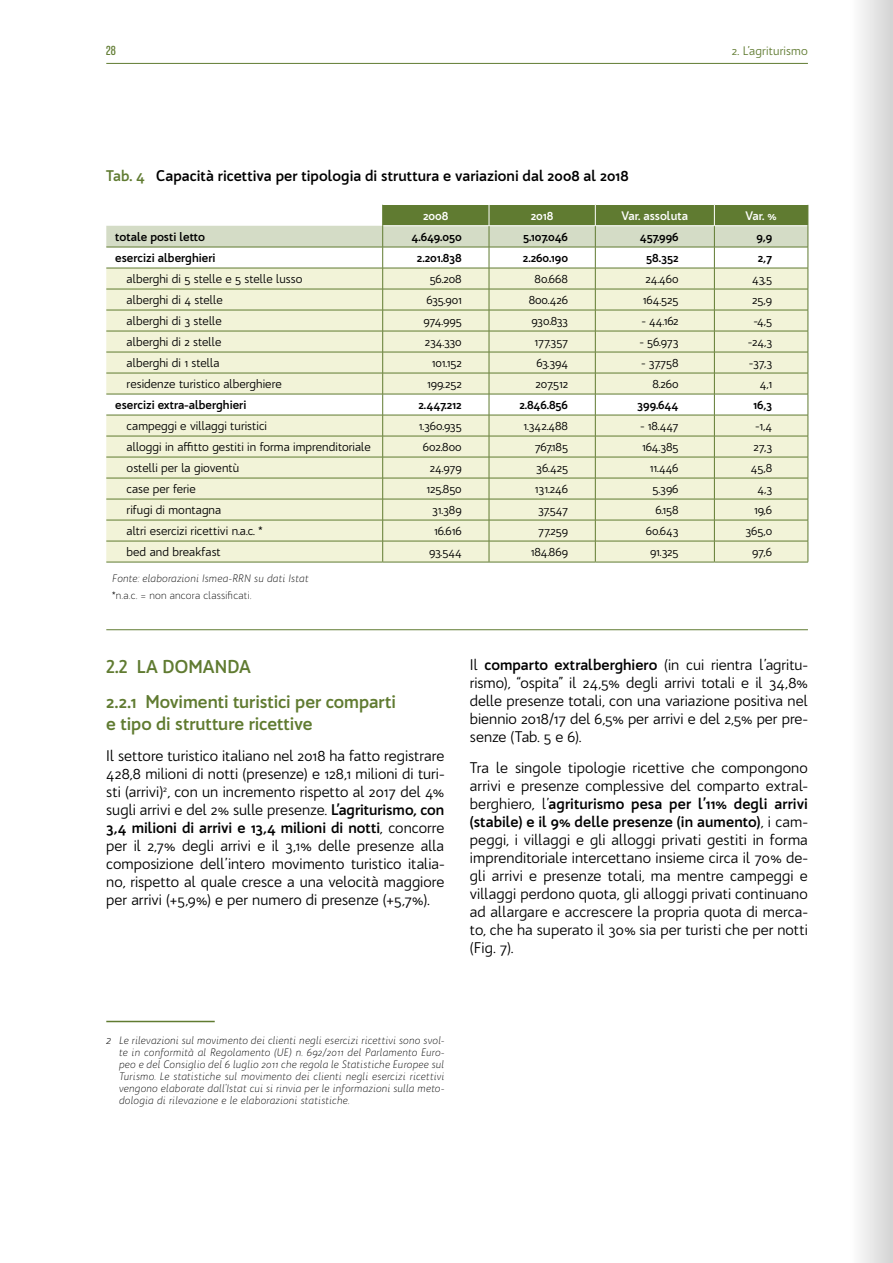
<style>
.page{position:relative;width:893px;height:1263px;background:#fff}
.page>*{position:absolute;margin:0;border:0;box-sizing:border-box;transform-origin:0 0}
.t1{font:700 18px/35.2px "Bw Quinta Pro";letter-spacing:-.005em;color:#607b31}
.t2{font:15px/18px "Bw Quinta Pro";color:#000;text-align:justify}
.t3{font:700 15px "Bw Quinta Pro";color:#000}
.t4{font:500 13.5px "Giorgio Sans";color:#607b31}
.t5{font:12px "Bw Quinta Pro";color:#000}
.t6{font:700 12px "Bw Quinta Pro";color:#000}
.t7{font:700 12px "Bw Quinta Pro";color:#fff}
.t8{font:12px "Bw Quinta Pro";letter-spacing:.01em;color:#607b31}
.t9{font:italic 300 10.5px/12px "Bw Quinta Pro";letter-spacing:.005em;color:#000;text-align:justify}
.t10{font:300 10.5px "Bw Quinta Pro";letter-spacing:.015em;color:#000}
.s1{color:#607b31}
.s2{font-weight:700}
.s3{font-size:12px}
</style>
<div class="page">
<hr style="left:106px;top:63px;width:702px;height:1px;background:#607b31">
<hr style="left:106px;top:629px;width:702px;height:1px;background:#607b31">
<hr style="left:106px;top:1021px;width:109px;height:1px;background:#607b31">
<hr style="left:106px;top:562px;width:277px;height:1px;background:#607b31">
<hr style="left:383px;top:562px;width:106px;height:1px;background:#607b31">
<hr style="left:489px;top:562px;width:106px;height:1px;background:#607b31">
<hr style="left:595px;top:562px;width:119px;height:1px;background:#607b31">
<hr style="left:714px;top:562px;width:94px;height:1px;background:#607b31">
<svg style="left:106px;top:204px;width:703px;height:358px;background:#e5e9ce"></svg>
<div style="left:850px;top:0;width:43px;height:1263px;background:linear-gradient(to right,#fff,#d2d2d2)"></div>
<p class="t4" style="left:106px;top:44px;width:11px">28</p>
<p class="t8" style="left:732px;top:43px;width:77px">2. L’agriturismo</p>
<p class="t3" style="left:106px;top:167px;width:524px"><span class="s1">Tab. 4</span> Capacità ricettiva per tipologia di struttura e variazioni dal 2008 al 2018</p>
<p class="t7" style="left:423px;top:208px;width:27px">2008</p>
<p class="t7" style="left:531px;top:208px;width:24px">2018</p>
<p class="t7" style="left:621px;top:208px;width:68px">Var. assoluta</p>
<p class="t7" style="left:745px;top:208px;width:33px">Var. %</p>
<p class="t6" style="left:115px;top:229px;width:91px">totale posti letto</p>
<p class="t6" style="left:411px;top:229px;width:52px">4.649.050</p>
<p class="t6" style="left:523px;top:229px;width:46px">5.107.046</p>
<p class="t6" style="left:640px;top:229px;width:40px">457.996</p>
<p class="t6" style="left:757px;top:229px;width:17px">9,9</p>
<p class="t6" style="left:115px;top:250px;width:102px">esercizi alberghieri</p>
<p class="t6" style="left:417px;top:250px;width:46px">2.201.838</p>
<p class="t6" style="left:523px;top:250px;width:47px">2.260.190</p>
<p class="t6" style="left:646px;top:250px;width:34px">58.352</p>
<p class="t6" style="left:758px;top:250px;width:16px">2,7</p>
<p class="t5" style="left:127px;top:271px;width:177px">alberghi di 5 stelle e 5 stelle lusso</p>
<p class="t5" style="left:430px;top:271px;width:34px">56.208</p>
<p class="t5" style="left:535px;top:271px;width:35px">80.668</p>
<p class="t5" style="left:645px;top:271px;width:35px">24.460</p>
<p class="t5" style="left:752px;top:271px;width:21px">43,5</p>
<p class="t5" style="left:127px;top:292px;width:98px">alberghi di 4 stelle</p>
<p class="t5" style="left:427px;top:292px;width:37px">635.901</p>
<p class="t5" style="left:529px;top:292px;width:41px">800.426</p>
<p class="t5" style="left:643px;top:292px;width:37px">164.525</p>
<p class="t5" style="left:752px;top:292px;width:21px">25,9</p>
<p class="t5" style="left:127px;top:313px;width:97px">alberghi di 3 stelle</p>
<p class="t5" style="left:423px;top:313px;width:40px">974.995</p>
<p class="t5" style="left:531px;top:313px;width:38px">930.833</p>
<p class="t5" style="left:642px;top:313px;width:38px">- 44.162</p>
<p class="t5" style="left:754px;top:313px;width:20px">-4,5</p>
<p class="t5" style="left:127px;top:334px;width:96px">alberghi di 2 stelle</p>
<p class="t5" style="left:425px;top:334px;width:39px">234.330</p>
<p class="t5" style="left:535px;top:334px;width:35px">177.357</p>
<p class="t5" style="left:640px;top:334px;width:40px">- 56.973</p>
<p class="t5" style="left:748px;top:334px;width:25px">-24,3</p>
<p class="t5" style="left:127px;top:355px;width:95px">alberghi di 1 stella</p>
<p class="t5" style="left:432px;top:355px;width:31px">101.152</p>
<p class="t5" style="left:537px;top:355px;width:33px">63.394</p>
<p class="t5" style="left:641px;top:355px;width:39px">- 37.758</p>
<p class="t5" style="left:749px;top:355px;width:24px">-37,3</p>
<p class="t5" style="left:127px;top:376px;width:157px">residenze turistico alberghiere</p>
<p class="t5" style="left:427px;top:376px;width:36px">199.252</p>
<p class="t5" style="left:535px;top:376px;width:34px">207.512</p>
<p class="t5" style="left:652px;top:376px;width:28px">8.260</p>
<p class="t5" style="left:760px;top:376px;width:14px">4,1</p>
<p class="t6" style="left:115px;top:397px;width:133px">esercizi extra-alberghieri</p>
<p class="t6" style="left:418px;top:397px;width:45px">2.447.212</p>
<p class="t6" style="left:519px;top:397px;width:50px">2.846.856</p>
<p class="t6" style="left:637px;top:397px;width:43px">399.644</p>
<p class="t6" style="left:753px;top:397px;width:21px">16,3</p>
<p class="t5" style="left:127px;top:418px;width:142px">campeggi e villaggi turistici</p>
<p class="t5" style="left:419px;top:418px;width:45px">1.360.935</p>
<p class="t5" style="left:524px;top:418px;width:46px">1.342.488</p>
<p class="t5" style="left:641px;top:418px;width:40px">- 18.447</p>
<p class="t5" style="left:756px;top:418px;width:18px">-1,4</p>
<p class="t5" style="left:127px;top:439px;width:246px">alloggi in affitto gestiti in forma imprenditoriale</p>
<p class="t5" style="left:423px;top:439px;width:40px">602.800</p>
<p class="t5" style="left:535px;top:439px;width:35px">767.185</p>
<p class="t5" style="left:642px;top:439px;width:38px">164.385</p>
<p class="t5" style="left:753px;top:439px;width:20px">27,3</p>
<p class="t5" style="left:127px;top:460px;width:114px">ostelli per la gioventù</p>
<p class="t5" style="left:430px;top:460px;width:33px">24.979</p>
<p class="t5" style="left:536px;top:460px;width:33px">36.425</p>
<p class="t5" style="left:650px;top:460px;width:30px">11.446</p>
<p class="t5" style="left:751px;top:460px;width:23px">45,8</p>
<p class="t5" style="left:127px;top:481px;width:71px">case per ferie</p>
<p class="t5" style="left:426px;top:481px;width:37px">125.850</p>
<p class="t5" style="left:535px;top:481px;width:35px">131.246</p>
<p class="t5" style="left:652px;top:481px;width:28px">5.396</p>
<p class="t5" style="left:757px;top:481px;width:16px">4,3</p>
<p class="t5" style="left:127px;top:502px;width:96px">rifugi di montagna</p>
<p class="t5" style="left:432px;top:502px;width:31px">31.389</p>
<p class="t5" style="left:538px;top:502px;width:32px">37.547</p>
<p class="t5" style="left:655px;top:502px;width:25px">6.158</p>
<p class="t5" style="left:754px;top:502px;width:19px">19,6</p>
<p class="t5" style="left:127px;top:523px;width:137px">altri esercizi ricettivi n.a.c. *</p>
<p class="t5" style="left:434px;top:523px;width:29px">16.616</p>
<p class="t5" style="left:538px;top:523px;width:31px">77.259</p>
<p class="t5" style="left:646px;top:523px;width:34px">60.643</p>
<p class="t5" style="left:745px;top:523px;width:28px">365,0</p>
<p class="t5" style="left:127px;top:544px;width:96px">bed and breakfast</p>
<p class="t5" style="left:429px;top:544px;width:34px">93.544</p>
<p class="t5" style="left:531px;top:544px;width:39px">184.869</p>
<p class="t5" style="left:650px;top:544px;width:30px">91.325</p>
<p class="t5" style="left:752px;top:544px;width:22px">97,6</p>
<p class="t9" style="left:112px;top:573px;width:198px">Fonte: elaborazioni Ismea-RRN su dati Istat</p>
<p class="t10" style="left:112px;top:588px;width:141px">*n.a.c. = non ancora classificati.</p>
<p class="t1" style="left:106px;top:649px;width:291px">2.2 LA DOMANDA<br>2.2.1 Movimenti turistici per comparti</p>
<p class="t1" style="left:106px;top:706px;width:208px">e tipo di strutture ricettive</p>
<p class="t2" style="left:106px;top:747px;width:340px">Il settore turistico italiano nel 2018 ha fatto registrare 428,8 milioni di notti (presenze) e 128,1 milioni di turi&shy;sti (arrivi)<sup>2</sup>, con un incremento rispetto al 2017 del 4% sugli arrivi e del 2% sulle presenze. <span class="s2">L’agriturismo, con 3,4 milioni di arrivi e 13,4 milioni di notti</span>, concorre per il 2,7% degli arrivi e il 3,1% delle presenze alla composizione dell’intero movimento turistico italia&shy;no, rispetto al quale cresce a una velocità maggiore per arrivi (+5,9%) e per numero di presenze (+5,7%).</p>
<p class="t2" style="left:470px;top:656px;width:340px">Il <span class="s2">comparto extralberghiero</span> (in cui rientra l’agritu&shy;rismo), “ospita” il 24,5% degli arrivi totali e il 34,8% delle presenze totali, con una variazione positiva nel biennio 2018/17 del 6,5% per arrivi e del 2,5% per pre&shy;senze (Tab. 5 e 6).</p>
<p class="t2" style="left:470px;top:759px;width:340px">Tra le singole tipologie ricettive che compongono arrivi e presenze complessive del comparto extral&shy;berghiero, l’<span class="s2">agriturismo pesa per l’11% degli arrivi (stabile) e il 9% delle presenze (in aumento)</span>, i cam&shy;peggi, i villaggi e gli alloggi privati gestiti in forma imprenditoriale intercettano insieme circa il 70% de&shy;gli arrivi e presenze totali, ma mentre campeggi e villaggi perdono quota, gli alloggi privati continuano ad allargare e accrescere la propria quota di merca&shy;to, che ha superato il 30% sia per turisti che per notti (Fig. 7).</p>
<p class="t9" style="left:119px;top:1034px;width:327px;text-indent:-13px"><span class="s3">2</span> Le rilevazioni sul movimento dei clienti negli esercizi ricettivi sono svol&shy;te in conformità al Regolamento (UE) n. 692/2011 del Parlamento Euro&shy;peo e del Consiglio del 6 luglio 2011 che regola le Statistiche Europee sul Turismo. Le statistiche sul movimento dei clienti negli esercizi ricettivi vengono elaborate dall'Istat cui si rinvia per le informazioni sulla meto&shy;dologia di rilevazione e le elaborazioni statistiche.</p>
</div>
